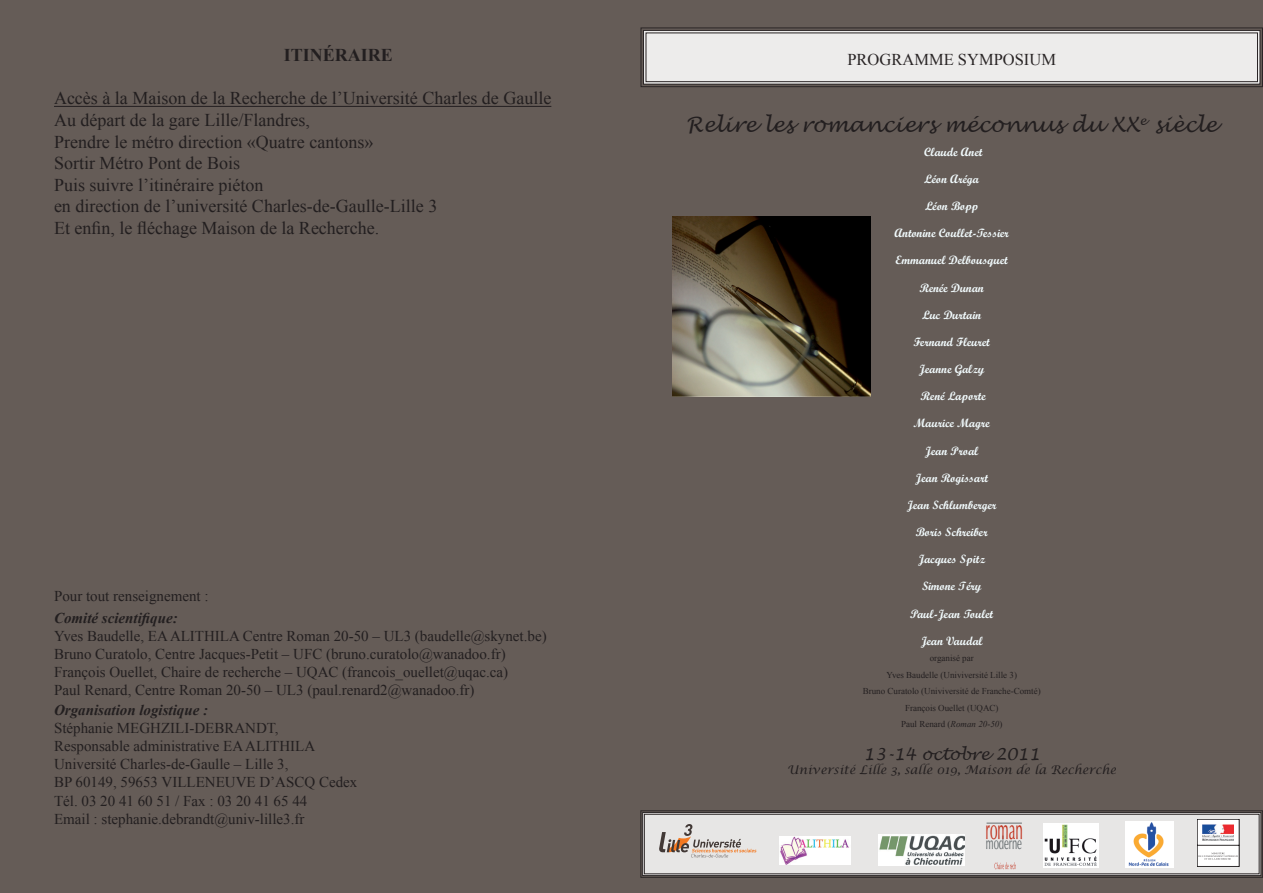
<style>
.page{position:relative;width:1263px;height:893px;background:#655c57}
.page>*{position:absolute;margin:0;border:0;box-sizing:border-box;transform-origin:0 0}
.t1{font:28.65px "Optima";color:#c02d19;scale:.47 1}
.t2{font:italic 21px "Lucida Handwriting";color:#231f20}
.t3{font:18px/21.6px "Times New Roman";color:#231f20}
.t4{font:700 18px "Times New Roman";color:#231f20}
.t5{font:17.85px "Optima";color:#5d6467;scale:.53 1}
.t6{font:16.5px "Times New Roman";color:#231f20}
.t7{font:italic 16.5px "Lucida Handwriting";color:#231f20}
.t8{font:15px/18px "Times New Roman";color:#231f20}
.t9{font:italic 700 15px "Times New Roman";color:#231f20}
.t10{font:12px "Script MT Bold";color:#f1fafc}
.t11{font:italic 12px "Lucida Calligraphy";color:#231f20}
.t12{font:9px/16.5px "Times New Roman";color:#231f20;text-align:center}
.s1{font-style:italic}
</style>
<div class="page">
<hr style="left:54px;top:106px;width:497px;height:1px;background:#231f20">
<svg style="left:640px;top:27px;width:623px;height:60px;background:#dbd9d8"></svg>
<div style="left:643px;top:30px;width:617px;height:55px;border:1px solid #231f20"></div>
<div style="left:645px;top:32px;width:613px;height:50px;border:1px solid #231f20"></div>
<img style="left:672px;top:217px;width:198px;height:179px">
<svg style="left:640px;top:810px;width:623px;height:68px;background:#cbc9c7"></svg>
<p class="t4" style="left:284px;top:43px;width:111px">ITINÉRAIRE</p>
<p class="t3" style="left:54px;top:87px;width:499px">Accès à la Maison de la Recherche de l’Université Charles de Gaulle Au départ de la gare Lille/Flandres,<br>Prendre le métro direction «Quatre cantons»<br>Sortir Métro Pont de Bois<br>Puis suivre l’itinéraire piéton<br>en direction de l’université Charles-de-Gaulle-Lille 3<br>Et enfin, le fléchage Maison de la Recherche.</p>
<p class="t8" style="left:54px;top:587px;width:156px">Pour tout renseignement :</p>
<p class="t9" style="left:54px;top:607px;width:125px">Comité scientifique:</p>
<p class="t8" style="left:54px;top:627px;width:494px">Yves Baudelle, EA ALITHILA Centre Roman 20-50 – UL3 (baudelle@skynet.be)<br>Bruno Curatolo, Centre Jacques-Petit – UFC (bruno.curatolo@wanadoo.fr)<br>François Ouellet, Chaire de recherche – UQAC (francois_ouellet@uqac.ca)<br>Paul Renard, Centre Roman 20-50 – UL3 (paul.renard2@wanadoo.fr)</p>
<p class="t9" style="left:54px;top:699px;width:156px">Organisation logistique :</p>
<p class="t8" style="left:54px;top:718px;width:305px">Stéphanie MEGHZILI-DEBRANDT, Responsable administrative EA ALITHILA Université Charles-de-Gaulle – Lille 3,<br>BP 60149, 59653 VILLENEUVE D’ASCQ Cedex</p>
<p class="t8" style="left:54px;top:792px;width:255px">Tél. 03 20 41 60 51 / Fax : 03 20 41 65 44<br>Email : stephanie.debrandt@univ-lille3.fr</p>
<p class="t6" style="left:847px;top:48px;width:210px">PROGRAMME SYMPOSIUM</p>
<h2 class="t2" style="left:686px;top:112px;width:532px">Relire les romanciers méconnus du XX<sup>e</sup> siècle</h2>
<p class="t10" style="left:924px;top:144px;width:60px">Claude Anet</p>
<p class="t10" style="left:924px;top:172px;width:56px">Léon Aréga</p>
<p class="t10" style="left:925px;top:199px;width:55px">Léon Bopp</p>
<p class="t10" style="left:894px;top:226px;width:116px">Antonine Coullet-Tessier</p>
<p class="t10" style="left:895px;top:253px;width:114px">Emmanuel Delbousquet</p>
<p class="t10" style="left:919px;top:280px;width:66px">Renée Dunan</p>
<p class="t10" style="left:922px;top:307px;width:61px">Luc Durtain</p>
<p class="t10" style="left:913px;top:334px;width:78px">Fernand Fleuret</p>
<p class="t10" style="left:919px;top:362px;width:67px">Jeanne Galzy</p>
<p class="t10" style="left:921px;top:389px;width:67px">René Laporte</p>
<p class="t10" style="left:913px;top:416px;width:78px">Maurice Magre</p>
<p class="t10" style="left:925px;top:443px;width:55px">Jean Proal</p>
<p class="t10" style="left:915px;top:470px;width:74px">Jean Rogissart</p>
<p class="t10" style="left:907px;top:497px;width:91px">Jean Schlumberger</p>
<p class="t10" style="left:916px;top:525px;width:74px">Boris Schreiber</p>
<p class="t10" style="left:918px;top:552px;width:69px">Jacques Spitz</p>
<p class="t10" style="left:922px;top:579px;width:61px">Simone Téry</p>
<p class="t10" style="left:910px;top:606px;width:85px">Paul-Jean Toulet</p>
<p class="t10" style="left:921px;top:633px;width:64px">Jean Vaudal</p>
<p class="t12" style="left:863px;top:650px;width:179px">organisé par<br>Yves Baudelle (Univiversité Lille 3)<br>Bruno Curatolo (Univiversité de Franche-Comté)<br>François Ouellet (UQAC)<br>Paul Renard (<span class="s1">Roman 20-50</span>)</p>
<p class="t7" style="left:863px;top:744px;width:178px">13-14 octobre 2011</p>
<p class="t11" style="left:787px;top:762px;width:331px">Université Lille 3, salle 019, Maison de la Recherche</p>
<h1 class="t1" style="left:985px;top:812px;width:81px">roman</h1>
<p class="t5" style="left:986px;top:832px;width:70px">moderne</p>
</div>
